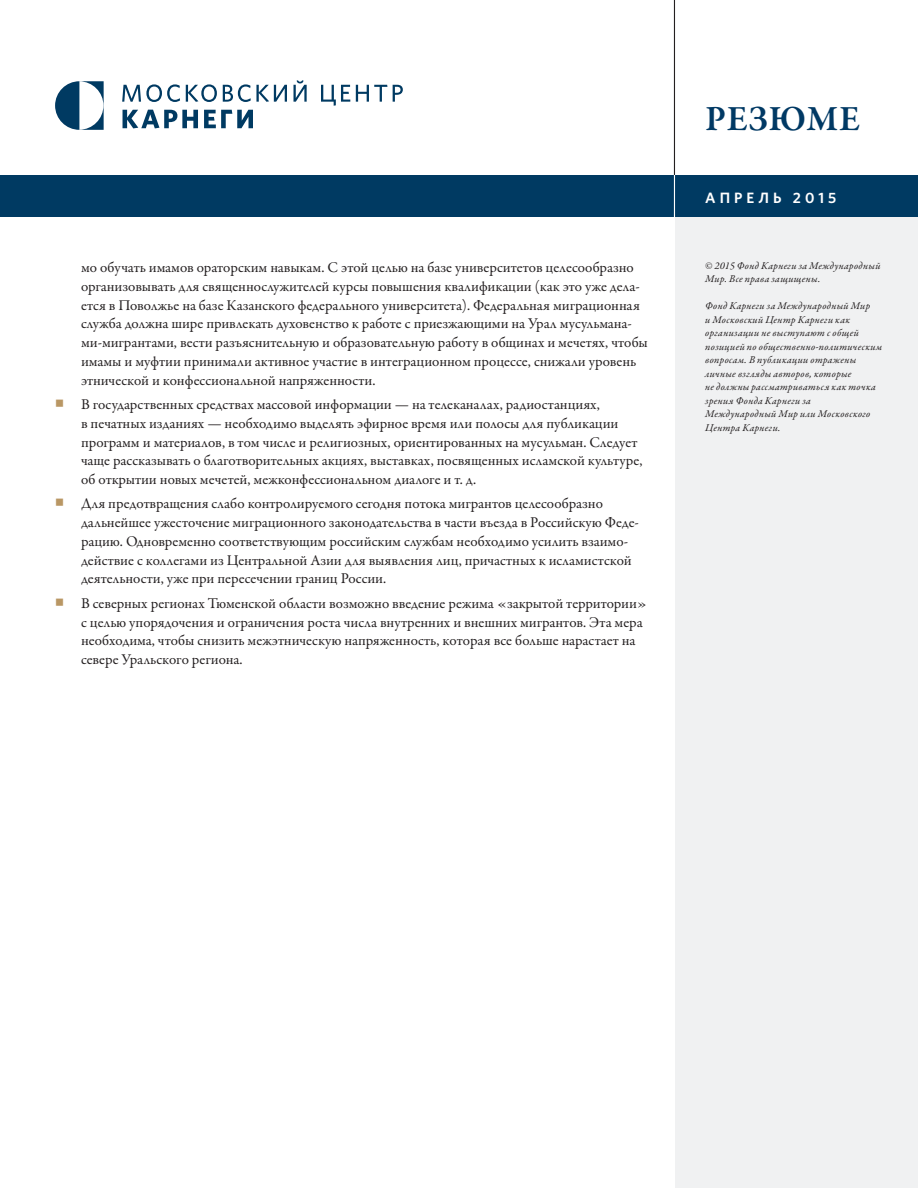
<style>
.page{position:relative;width:918px;height:1188px;background:#fff}
.page>*{position:absolute;margin:0;border:0;box-sizing:border-box;transform-origin:0 0}
.t1{font:600 36px "Garamond Premr Pro";letter-spacing:.02em;color:#003964}
.t2{font:15px/18.8px "Garamond Premr Pro";color:#231f20}
._00_Date{font:600 15px "Whitney";letter-spacing:.27em;color:#fff}
._03_Copyright_Text{font:italic 10.5px/13.5px "Garamond Premr Pro";letter-spacing:.03em;color:#231f20}
</style>
<div class="page">
<div style="left:675px;top:212px;width:243px;height:976px;background:#f0f1f2"></div>
<div style="left:0;top:176px;width:918px;height:41px;background:#003a62"></div>
<hr style="left:674px;top:0;width:1px;height:252px;background:#fff">
<hr style="left:674px;top:0;width:1px;height:175px;background:#231f20">
<svg style="left:55px;top:81px;width:49px;height:49px"></svg>
<svg style="left:122px;top:84px;width:58px;height:18px"></svg>
<svg style="left:186px;top:84px;width:31px;height:18px"></svg>
<svg style="left:223px;top:84px;width:64px;height:18px"></svg>
<svg style="left:294px;top:80px;width:13px;height:22px"></svg>
<svg style="left:321px;top:85px;width:29px;height:21px"></svg>
<svg style="left:356px;top:85px;width:31px;height:17px"></svg>
<svg style="left:393px;top:85px;width:10px;height:17px"></svg>
<svg style="left:123px;top:110px;width:75px;height:18px"></svg>
<svg style="left:204px;top:110px;width:49px;height:18px"></svg>
<p class="t2" style="left:81px;top:258px;width:554px">мо обучать имамов ораторским навыкам С. этой целью на базе университетов целесообразно</p>
<p class="t2" style="left:81px;top:296px;width:561px">ется в Поволжье на базе Казанского федерального университета .) Федеральная миграционная</p>
<p class="t2" style="left:81px;top:277px;width:560px">организовывать для священнослужителей курсы повышения квалификации (как это уже дела-</p>
<p class="t2" style="left:81px;top:315px;width:552px">служба должна шире привлекать духовенство к работе с приезжающими на Урал мусульмана-</p>
<p class="t2" style="left:81px;top:352px;width:557px">имамы и муфтии принимали активное участие в интеграционном процессе, снижали уровень этнической и конфессиональной напряженности.</p>
<p class="t2" style="left:81px;top:395px;width:563px">В государственных средствах массовой информации — на телеканалах, радиостанциях,<br>в печатных изданиях — необходимо выделять эфирное время или полосы для публикации программ и материалов в, том числе и религиозных, ориентированных на мусульман. Следует чаще рассказывать о благотворительных акциях, выставках, посвященных исламской культуре, об открытии новых мечетей, межконфессиональном диалоге .д. ти</p>
<p class="t2" style="left:81px;top:495px;width:523px">Для предотвращения слабо контролируемого сегодня потока мигрантов целесообразно</p>
<p class="t2" style="left:81px;top:333px;width:569px">ми-мигрантами, вести разъяснительную и образовательную работу в общинах и мечетях, чтобы</p>
<p class="t2" style="left:81px;top:513px;width:560px">дальнейшее ужесточение миграционного законодательства в части въезда в Российскую Феде-</p>
<p class="t2" style="left:81px;top:532px;width:549px">рацию. Одновременно соответствующим российским службам необходимо усилить взаимо-</p>
<p class="t2" style="left:81px;top:551px;width:552px">действие с коллегами из Центральной Азии для выявления лиц, причастных к исламистской</p>
<p class="t2" style="left:81px;top:570px;width:307px">деятельности, уже при пересечении границ России.</p>
<p class="t2" style="left:81px;top:594px;width:568px">В северных регионах Тюменской области возможно введение режима «закрытой территории« с целью упорядочения и ограничения роста числа внутренних и внешних мигрантов. Эта мера необходима, чтобы снизить межэтническую напряженность, которая все больше нарастает на севере Уральского региона.</p>
<p class="t1" style="left:705px;top:97px;width:157px">РЕЗЮМЕ</p>
<p class="_00_Date" style="left:705px;top:187px;width:78px">АПРЕЛЬ</p>
<p class="_00_Date" style="left:793px;top:187px;width:45px">2015</p>
<p class="_03_Copyright_Text" style="left:705px;top:259px;width:177px">© 2015 Фонд Карнеги за Международный<br>Мир. Все права защищены.</p>
<p class="_03_Copyright_Text" style="left:705px;top:300px;width:178px">Фонд Карнеги за Международный Мир<br>и Московский Центр Карнеги как организации не выступают с общей позицией по общественно-политическим вопросам В. публикации отражены личные взгляды авторов, которые<br>не должны рассматриваться как точка зрения Фонда Карнеги за<br>Международный Мир или Московского<br>Центра Карнеги.</p>
</div>
